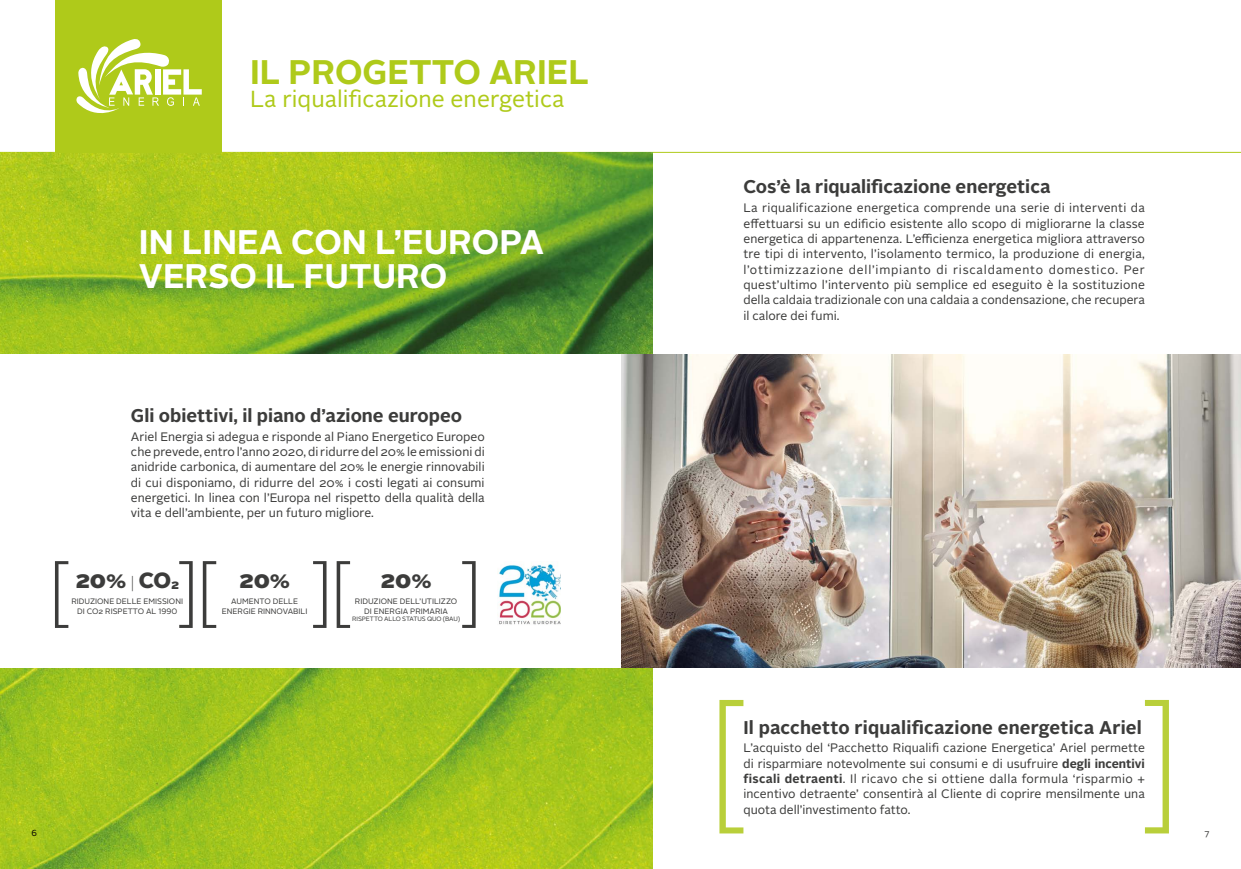
<style>
.page{position:relative;width:1241px;height:869px;background:#fff}
.page>*{position:absolute;margin:0;border:0;box-sizing:border-box;transform-origin:0 0}
.t1{font:700 34.04px/34px "Alright Sans";color:#fff}
.t2{font:700 34.04px "Alright Sans";color:#afca1a}
.t3{font:900 23.54px "Alright Sans";color:#3c3c3b}
.t4{font:23.19px "Alright Sans";color:#afca1a}
.t5{font:700 18.38px "Alright Sans";color:#3c3c3b}
.t6{font:12.25px/15.3px "Alright Sans";color:#3c3c3b;text-align:justify}
.t7{font:8.75px "Alright Sans";color:#3c3c3b}
.t8{font:8.75px "Alright Sans";color:#000}
.t9{font:7.88px/9.5px "Alright Sans";color:#3c3c3b;text-align:center}
.t10{font:6.3px "Alright Sans";letter-spacing:-.01em;color:#3c3c3b}
.s1{font-weight:100;font-size:16.01px}
.s2{font-size:21.96px}
.s3{font-size:12.78px}
.s4{font-weight:700}
</style>
<div class="page">
<hr style="left:0;top:152px;width:1240px;height:1px;background:#afca1a">
<img style="left:0;top:152px;width:652px;height:716px">
<div style="left:56px;top:0;width:166px;height:152px;background:#afca1a"></div>
<svg style="left:76px;top:39px;width:126px;height:75px"></svg>
<img style="left:620px;top:354px;width:620px;height:313px">
<div style="left:0;top:354px;width:620px;height:313px;background:#fff"></div>
<svg style="left:55px;top:561px;width:13px;height:66px"></svg>
<svg style="left:179px;top:561px;width:14px;height:66px"></svg>
<svg style="left:203px;top:561px;width:13px;height:66px"></svg>
<svg style="left:313px;top:561px;width:13px;height:66px"></svg>
<svg style="left:336px;top:561px;width:14px;height:66px"></svg>
<svg style="left:462px;top:561px;width:13px;height:66px"></svg>
<img style="left:499px;top:564px;width:61px;height:61px">
<svg style="left:719px;top:700px;width:24px;height:133px"></svg>
<svg style="left:1144px;top:700px;width:24px;height:133px"></svg>
<h1 class="t2" style="left:250px;top:48px;width:340px">IL PROGETTO ARIEL</h1>
<h3 class="t4" style="left:250px;top:83px;width:316px">La riqualificazione energetica</h3>
<h1 class="t1" style="left:139px;top:225px;width:406px">IN LINEA CON L’EUROPA<br>VERSO IL FUTURO</h1>
<h3 class="t5" style="left:131px;top:402px;width:332px">Gli obiettivi, il piano d’azione europeo</h3>
<p class="t6" style="left:131px;top:428px;width:355px">Ariel Energia si adegua e risponde al Piano Energetico Europeo che prevede, entro l’anno 2020, di ridurre del 20% le emissioni di anidride carbonica, di aumentare del 20% le energie rinnovabili di cui disponiamo, di ridurre del 20% i costi legati ai consumi energetici. In linea con l’Europa nel rispetto della qualità della vita e dell’ambiente, per un futuro migliore.</p>
<h2 class="t3" style="left:75px;top:563px;width:105px">20% <span class="s1">|</span> <span class="s2">CO</span><span class="s3">2</span></h2>
<p class="t9" style="left:71px;top:596px;width:113px">RIDUZIONE DELLE EMISSIONI<br>DI CO2 RISPETTO AL 1990</p>
<h2 class="t3" style="left:239px;top:563px;width:53px">20%</h2>
<p class="t9" style="left:222px;top:596px;width:87px">AUMENTO DELLE<br>ENERGIE RINNOVABILI</p>
<h2 class="t3" style="left:380px;top:563px;width:53px">20%</h2>
<p class="t9" style="left:355px;top:596px;width:104px">RIDUZIONE DELL’UTILIZZO<br>DI ENERGIA PRIMARIA</p>
<p class="t10" style="left:352px;top:613px;width:109px">RISPETTO ALLO STATUS QUO (BAU)</p>
<p class="t8" style="left:32px;top:826px;width:7px">6</p>
<h3 class="t5" style="left:743px;top:174px;width:308px">Cos’è la riqualificazione energetica</h3>
<p class="t6" style="left:743px;top:200px;width:403px">La riqualificazione energetica comprende una serie di interventi da effettuarsi su un edificio esistente allo scopo di migliorarne la classe energetica di appartenenza. L’efficienza energetica migliora attraverso tre tipi di intervento, l’isolamento termico, la produzione di energia, l’ottimizzazione dell’impianto di riscaldamento domestico. Per quest’ultimo l’intervento più semplice ed eseguito è la sostituzione della caldaia tradizionale con una caldaia a condensazione, che recupera il calore dei fumi.</p>
<h3 class="t5" style="left:743px;top:714px;width:400px">Il pacchetto riqualificazione energetica Ariel</h3>
<p class="t6" style="left:743px;top:740px;width:403px">L’acquisto del ‘Pacchetto Riqualifi cazione Energetica’ Ariel permette di risparmiare notevolmente sui consumi e di usufruire <span class="s4">degli incentivi fiscali detraenti</span>. Il ricavo che si ottiene dalla formula ‘risparmio + incentivo detraente’ consentirà al Cliente di coprire mensilmente una quota dell’investimento fatto.</p>
<p class="t7" style="left:1204px;top:826px;width:7px">7</p>
</div>
